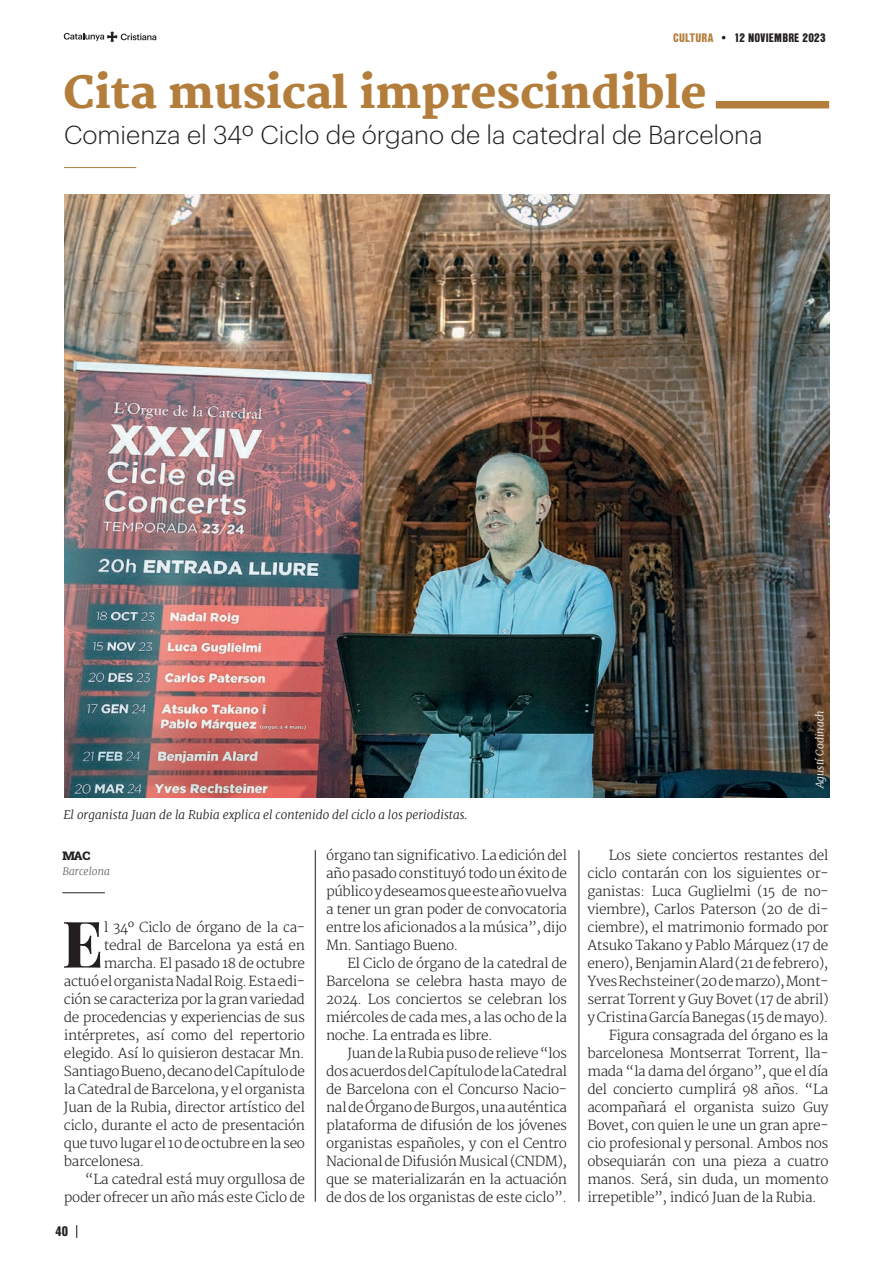
<style>
.page{position:relative;width:893px;height:1263px;background:#fff}
.page>*{position:absolute;margin:0;border:0;box-sizing:border-box;transform-origin:0 0}
.t1{font:800 64.35px "Playfair Display";color:#231f20}
.TITOLS_CULTURA{font:800 43.5px "Merriweather";color:#b37d3b}
.DESTACAT_GRAPHIK_SOCIETAT{font:300 25.5px "Graphik";color:#231f20}
.TEXTO_PPAL_ESP{font:300 13.5px/18px "Merriweather";letter-spacing:-.03em;color:#231f20;text-align:justify}
.t2{font:900 13.5px "Nimbus San Con LOT";color:#231f20}
.PEU_FOTO{font:italic 300 12px "Merriweather";color:#231f20}
.t3{font:900 12px "Nimbus San Con LOT";letter-spacing:.02em;color:#231f20}
.NOM_REDACTORS{font:12px "Roboto Slab";color:#231f20}
.CODINACHPETIT{font:italic 300 10.5px "Merriweather";letter-spacing:.01em;color:#fff}
.NOM_REDACTORS-2{font:italic 300 10.5px "Merriweather";color:#636366}
.s1{color:#b37d3b}
</style>
<div class="page">
<div style="left:716px;top:101px;width:113px;height:7px;background:#b37d3b"></div>
<img style="left:64px;top:194px;width:765px;height:604px">
<hr style="left:315px;top:850px;width:1px;height:352px;background:#231f20">
<hr style="left:579px;top:850px;width:1px;height:352px;background:#231f20">
<hr style="left:64px;top:167px;width:72px;height:1px;background:#b37d3b">
<hr style="left:62px;top:892px;width:43px;height:1px;background:#231f20">
<svg style="left:76px;top:1225px;width:1px;height:13px"></svg>
<svg style="left:64px;top:31px;width:92px;height:11px"></svg>
<p class="t3" style="left:673px;top:28px;width:154px"><span class="s1">CULTURA</span> • 12 NOVIEMBRE 2023</p>
<p class="TITOLS_CULTURA" style="left:64px;top:68px;width:645px">Cita musical imprescindible</p>
<p class="DESTACAT_GRAPHIK_SOCIETAT" style="left:64px;top:117px;width:700px">Comienza el 34º Ciclo de órgano de la catedral de Barcelona</p>
<p class="CODINACHPETIT" style="left:813px;top:788px;width:80px;rotate:-90deg">Agustí Codinach</p>
<p class="PEU_FOTO" style="left:64px;top:807px;width:406px">El organista Juan de la Rubia explica el contenido del ciclo a los periodistas.</p>
<p class="NOM_REDACTORS" style="left:62px;top:847px;width:29px">MAC</p>
<p class="NOM_REDACTORS-2" style="left:62px;top:864px;width:49px">Barcelona</p>
<p class="TEXTO_PPAL_ESP" style="left:326px;top:846px;width:242px">órgano tan significativo. La edición del año pasado constituyó todo un éxito de público y deseamos que este año vuelva a tener un gran poder de convocatoria entre los aficionados a la música”, dijo Mn. Santiago Bueno.</p>
<p class="TEXTO_PPAL_ESP" style="left:326px;top:954px;width:242px;text-indent:21px">El Ciclo de órgano de la catedral de Barcelona se celebra hasta mayo de 2024. Los conciertos se celebran los miércoles de cada mes, a las ocho de la noche. La entrada es libre.</p>
<p class="TEXTO_PPAL_ESP" style="left:326px;top:1044px;width:242px;text-indent:21px">Juan de la Rubia puso de relieve “los dos acuerdos del Capítulo de la Catedral de Barcelona con el Concurso Nacio&shy;nal de Órgano de Burgos, una auténtica plataforma de difusión de los jóvenes organistas españoles, y con el Centro Nacional de Difusión Musical (CNDM), que se materializarán en la actuación de dos de los organistas de este ciclo”.</p>
<p class="t1" style="left:62px;top:893px;width:43px">E</p>
<p class="TEXTO_PPAL_ESP" style="left:104px;top:918px;width:203px">l 34º Ciclo de órgano de la ca-</p>
<p class="TEXTO_PPAL_ESP" style="left:104px;top:936px;width:203px">tedral de Barcelona ya está en</p>
<p class="TEXTO_PPAL_ESP" style="left:104px;top:954px;width:203px">marcha. El pasado 18 de octubre</p>
<p class="TEXTO_PPAL_ESP" style="left:64px;top:972px;width:242px">actuó el organista Nadal Roig. Esta edi-</p>
<p class="TEXTO_PPAL_ESP" style="left:64px;top:990px;width:242px">ción se caracteriza por la gran variedad</p>
<p class="TEXTO_PPAL_ESP" style="left:64px;top:1008px;width:242px">de procedencias y experiencias de sus</p>
<p class="TEXTO_PPAL_ESP" style="left:64px;top:1026px;width:242px">intérpretes, así como del repertorio</p>
<p class="TEXTO_PPAL_ESP" style="left:64px;top:1044px;width:242px">elegido. Así lo quisieron destacar Mn.</p>
<p class="TEXTO_PPAL_ESP" style="left:64px;top:1062px;width:242px">Santiago Bueno, decano del Capítulo de</p>
<p class="TEXTO_PPAL_ESP" style="left:64px;top:1080px;width:242px">la Catedral de Barcelona, y el organista</p>
<p class="TEXTO_PPAL_ESP" style="left:64px;top:1098px;width:242px">Juan de la Rubia, director artístico del</p>
<p class="TEXTO_PPAL_ESP" style="left:64px;top:1116px;width:242px">ciclo, durante el acto de presentación</p>
<p class="TEXTO_PPAL_ESP" style="left:64px;top:1134px;width:242px">que tuvo lugar el 10 de octubre en la seo</p>
<p class="TEXTO_PPAL_ESP" style="left:64px;top:1152px;width:82px">barcelonesa.</p>
<p class="TEXTO_PPAL_ESP" style="left:64px;top:1170px;width:242px;text-align:right">“La catedral está muy orgullosa de poder ofrecer un año más este Ciclo de</p>
<p class="t2" style="left:55px;top:1221px;width:14px">40</p>
<p class="TEXTO_PPAL_ESP" style="left:587px;top:846px;width:242px;text-indent:21px">Los siete conciertos restantes del ciclo contarán con los siguientes or&shy;ganistas: Luca Guglielmi (15 de no&shy;viembre), Carlos Paterson (20 de di&shy;ciembre), el matrimonio formado por Atsuko Takano y Pablo Márquez (17 de enero), Benjamin Alard (21 de febrero), Yves Rechsteiner (20 de marzo), Mont&shy;serrat Torrent y Guy Bovet (17 de abril) y Cristina García Banegas (15 de mayo).</p>
<p class="TEXTO_PPAL_ESP" style="left:587px;top:1026px;width:242px;text-indent:21px">Figura consagrada del órgano es la barcelonesa Montserrat Torrent, lla&shy;mada “la dama del órgano”, que el día del concierto cumplirá 98 años. “La acompañará el organista suizo Guy Bovet, con quien le une un gran apre&shy;cio profesional y personal. Ambos nos obsequiarán con una pieza a cuatro manos. Será, sin duda, un momento irrepetible”, indicó Juan de la Rubia.</p>
</div>
